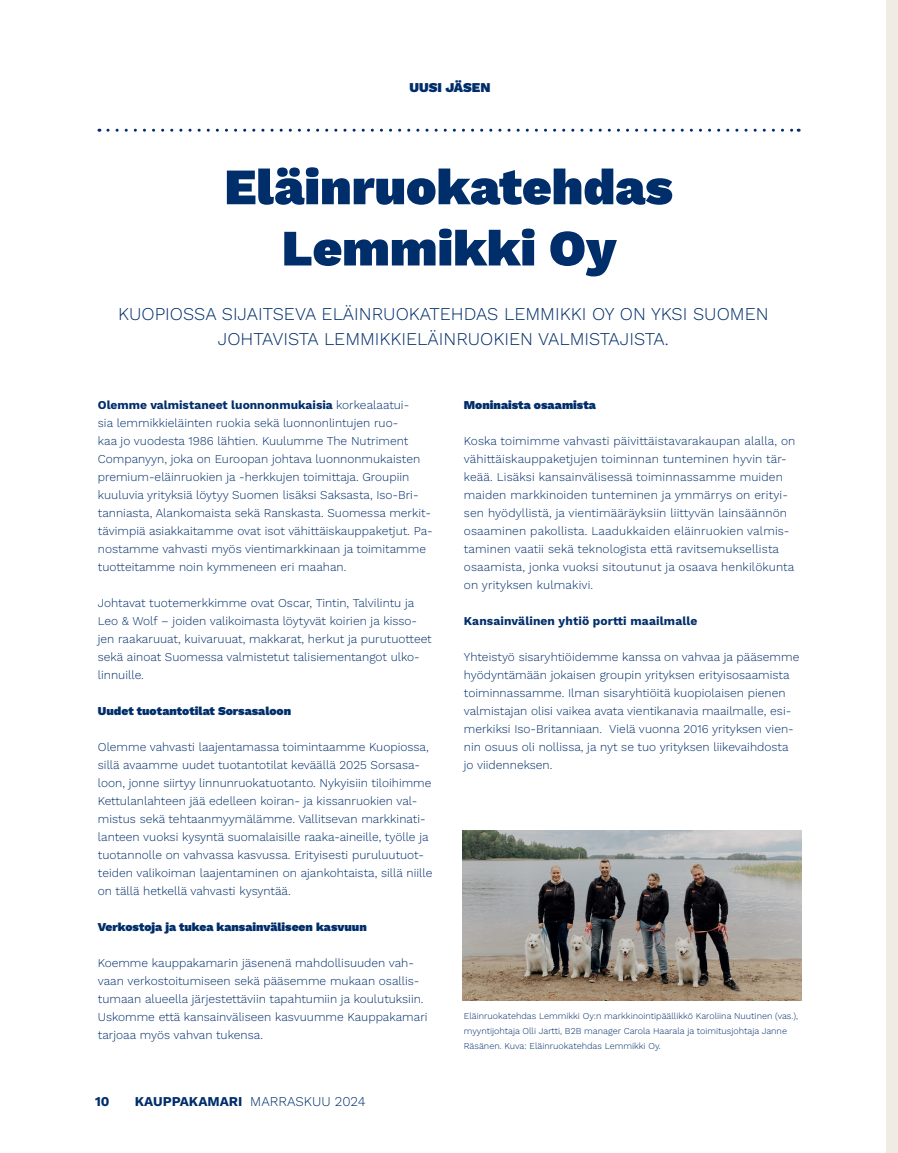
<style>
.page{position:relative;width:898px;height:1153px;background:#fff}
.page>*{position:absolute;margin:0;border:0;box-sizing:border-box;transform-origin:0 0}
.t1{font:900 51px/61.2px "Work Sans";color:#002e6b;text-align:center}
.t2{font:300 18px/25.5px "Work Sans";color:#002e6b;text-align:center}
.t3{font:300 13.5px "Work Sans";color:#002e6b}
.t4{font:900 13.5px "Work Sans";color:#002e6b}
.t5{font:700 13.5px "Work Sans";color:#002e6b}
.t6{font:300 12px/18px "Work Sans";color:#002e6b}
.t7{font:900 12px "Work Sans";color:#002e6b}
.t8{font:700 12px "Work Sans";letter-spacing:.01em;color:#002e6b}
.t9{font:300 9px/15px "Work Sans";color:#002e6b}
.s1{font-weight:700}
</style>
<div class="page">
<div style="left:886px;top:0;width:11px;height:1152px;background:#f0ece4"></div>
<svg style="left:108px;top:129px;width:690px;height:3px"></svg>
<img style="left:462px;top:830px;width:338px;height:170px">
<p class="t4" style="left:409px;top:77px;width:82px">UUSI JÄSEN</p>
<h1 class="t1" style="left:224px;top:154px;width:450px">Eläinruokatehdas<br>Lemmikki Oy</h1>
<h2 class="t2" style="left:118px;top:300px;width:651px">KUOPIOSSA SIJAITSEVA ELÄINRUOKATEHDAS LEMMIKKI OY ON YKSI SUOMEN<br>JOHTAVISTA LEMMIKKIELÄINRUOKIEN VALMISTAJISTA.</h2>
<p class="t6" style="left:98px;top:395px;width:336px"><span class="s1">Olemme valmistaneet luonnonmukaisia</span> korkealaatui-<br>sia lemmikkieläinten ruokia sekä luonnonlintujen ruo-<br>kaa jo vuodesta 1986 lähtien. Kuulumme The Nutriment Companyyn, joka on Euroopan johtava luonnonmukaisten premium-eläinruokien ja -herkkujen toimittaja. Groupiin kuuluvia yrityksiä löytyy Suomen lisäksi Saksasta, Iso-Bri&shy;tanniasta, Alankomaista sekä Ranskasta. Suomessa merkit&shy;tävimpiä asiakkaitamme ovat isot vähittäiskauppaketjut. Pa&shy;nostamme vahvasti myös vientimarkkinaan ja toimitamme tuotteitamme noin kymmeneen eri maahan.</p>
<p class="t6" style="left:98px;top:593px;width:335px">Johtavat tuotemerkkimme ovat Oscar, Tintin, Talvilintu ja Leo &amp; Wolf – joiden valikoimasta löytyvät koirien ja kisso&shy;jen raakaruuat, kuivaruuat, makkarat, herkut ja purutuotteet sekä ainoat Suomessa valmistetut talisiementangot ulko&shy;linnuille.</p>
<p class="t7" style="left:98px;top:701px;width:195px">Uudet tuotantotilat Sorsasaloon</p>
<p class="t6" style="left:98px;top:737px;width:336px">Olemme vahvasti laajentamassa toimintaamme Kuopiossa, sillä avaamme uudet tuotantotilat keväällä 2025 Sorsasa&shy;loon, jonne siirtyy linnunruokatuotanto. Nykyisiin tiloihimme Kettulanlahteen jää edelleen koiran- ja kissanruokien val&shy;mistus sekä tehtaanmyymälämme. Vallitsevan markkinati&shy;lanteen vuoksi kysyntä suomalaisille raaka-aineille, työlle ja tuotannolle on vahvassa kasvussa. Erityisesti puruluutuot&shy;teiden valikoiman laajentaminen on ajankohtaista, sillä niille on tällä hetkellä vahvasti kysyntää.</p>
<p class="t7" style="left:98px;top:917px;width:270px">Verkostoja ja tukea kansainväliseen kasvuun</p>
<p class="t6" style="left:98px;top:953px;width:331px">Koemme kauppakamarin jäsenenä mahdollisuuden vah&shy;vaan verkostoitumiseen sekä pääsemme mukaan osallis&shy;tumaan alueella järjestettäviin tapahtumiin ja koulutuksiin.<br>Uskomme että kansainväliseen kasvuumme Kauppakamari tarjoaa myös vahvan tukensa.</p>
<p class="t5" style="left:95px;top:1090px;width:16px">10</p>
<p class="t3" style="left:135px;top:1091px;width:232px"><span class="s1">KAUPPAKAMARI</span> MARRASKUU 2024</p>
<p class="t7" style="left:463px;top:395px;width:134px">Moninaista osaamista</p>
<p class="t6" style="left:463px;top:431px;width:333px">Koska toimimme vahvasti päivittäistavarakaupan alalla, on vähittäiskauppaketjujen toiminnan tunteminen hyvin tär&shy;keää. Lisäksi kansainvälisessä toiminnassamme muiden maiden markkinoiden tunteminen ja ymmärrys on erityi&shy;sen hyödyllistä, ja vientimääräyksiin liittyvän lainsäännön osaaminen pakollista. Laadukkaiden eläinruokien valmis&shy;taminen vaatii sekä teknologista että ravitsemuksellista osaamista, jonka vuoksi sitoutunut ja osaava henkilökunta on yrityksen kulmakivi.</p>
<p class="t8" style="left:463px;top:612px;width:235px">Kansainvälinen yhtiö portti maailmalle</p>
<p class="t6" style="left:463px;top:647px;width:337px">Yhteistyö sisaryhtiöidemme kanssa on vahvaa ja pääsemme hyödyntämään jokaisen groupin yrityksen erityisosaamista toiminnassamme. Ilman sisaryhtiöitä kuopiolaisen pienen valmistajan olisi vaikea avata vientikanavia maailmalle, esi&shy;merkiksi Iso-Britanniaan. Vielä vuonna 2016 yrityksen vien&shy;nin osuus oli nollissa, ja nyt se tuo yrityksen liikevaihdosta jo viidenneksen.</p>
<p class="t9" style="left:463px;top:1007px;width:336px">Eläinruokatehdas Lemmikki Oy:n markkinointipäällikkö Karoliina Nuutinen (vas.), myyntijohtaja Olli Jartti, B2B manager Carola Haarala ja toimitusjohtaja Janne<br>Räsänen. Kuva: Eläinruokatehdas Lemmikki Oy.</p>
</div>
